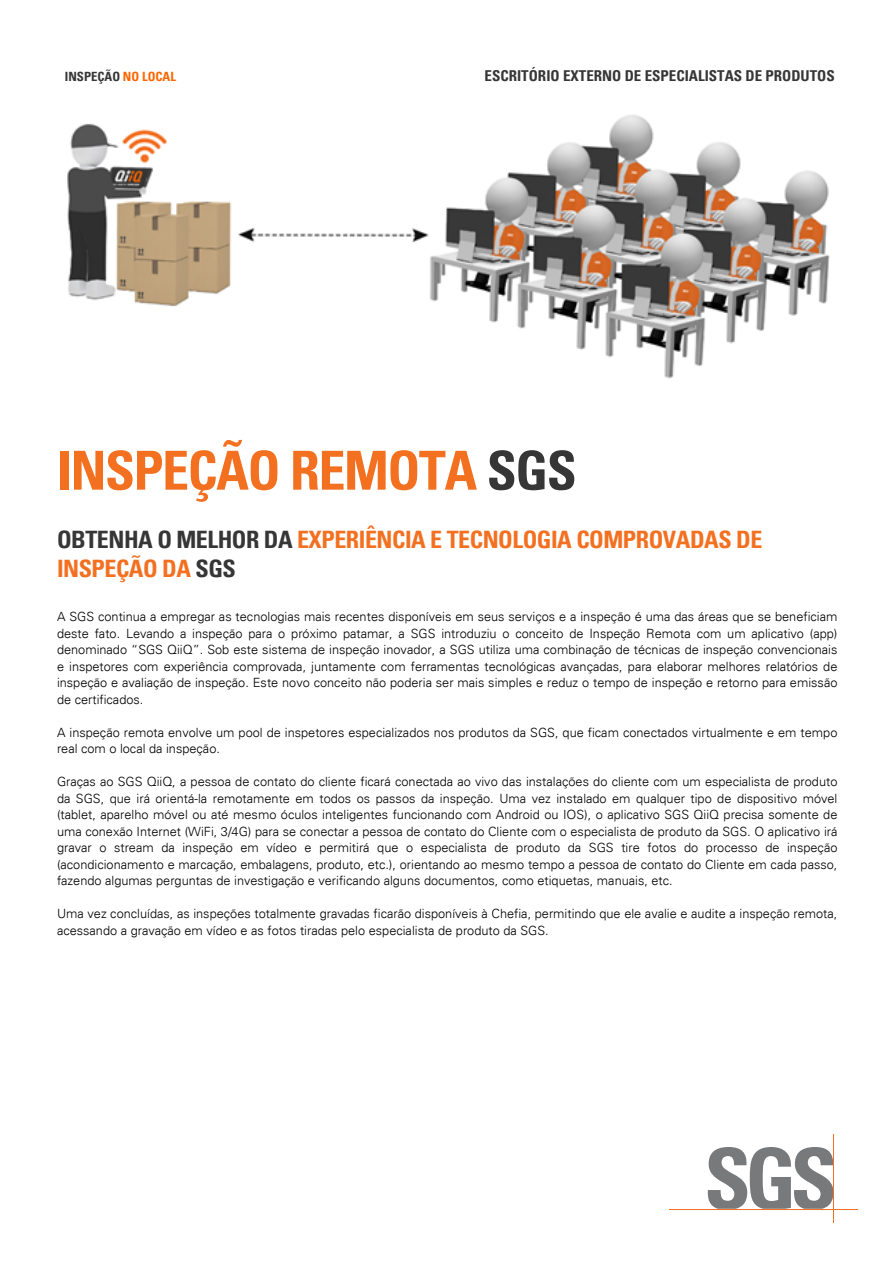
<style>
.page{position:relative;width:893px;height:1263px;background:#fff}
.page>*{position:absolute;margin:0;border:0;box-sizing:border-box;transform-origin:0 0}
.t1{font:700 condensed 53.85px "Univers LT";letter-spacing:-.025em;color:#f37021}
.t2{font:700 condensed 24px/28.8px "Univers LT";letter-spacing:-.02em;color:#f37021}
.t3{font:700 condensed 15px "Univers LT";color:#363636}
.t4{font:300 12.75px/16.5px "Univers LT";color:#000;text-align:justify}
.t5{font:700 condensed 12.75px "Univers LT";color:#363636}
.s1{color:#f60}
.s2{color:#363636}
</style>
<div class="page">
<svg style="left:707px;top:1147px;width:126px;height:62px"></svg>
<hr style="left:670px;top:1209px;width:188px;height:1px;background:#f37021">
<hr style="left:833px;top:1135px;width:1px;height:88px;background:#f37021">
<img style="left:67px;top:115px;width:763px;height:264px">
<p class="t5" style="left:65px;top:69px;width:113px">INSPEÇÃO <span class="s1">NO LOCAL</span></p>
<p class="t3" style="left:485px;top:67px;width:352px">ESCRITÓRIO EXTERNO DE ESPECIALISTAS DE PRODUTOS</p>
<h1 class="t1" style="left:57px;top:437px;width:521px">INSPEÇÃO REMOTA <span class="s2">SGS</span></h1>
<h2 class="t2" style="left:57px;top:525px;width:707px"><span class="s2">OBTENHA O MELHOR DA</span> EXPERIÊNCIA E TECNOLOGIA COMPROVADAS DE<br>INSPEÇÃO DA <span class="s2">SGS</span></h2>
<p class="t4" style="left:57px;top:609px;width:782px">A SGS continua a empregar as tecnologias mais recentes disponíveis em seus serviços e a inspeção é uma das áreas que se beneficiam deste fato. Levando a inspeção para o próximo patamar, a SGS introduziu o conceito de Inspeção Remota com um aplicativo (app) denominado “SGS QiiQ”. Sob este sistema de inspeção inovador, a SGS utiliza uma combinação de técnicas de inspeção convencionais e inspetores com experiência comprovada, juntamente com ferramentas tecnológicas avançadas, para elaborar melhores relatórios de inspeção e avaliação de inspeção. Este novo conceito não poderia ser mais simples e reduz o tempo de inspeção e retorno para emissão de certificados.</p>
<p class="t4" style="left:57px;top:724px;width:782px">A inspeção remota envolve um pool de inspetores especializados nos produtos da SGS, que ficam conectados virtualmente e em tempo real com o local da inspeção.</p>
<p class="t4" style="left:57px;top:774px;width:782px">Graças ao SGS QiiQ, a pessoa de contato do cliente ficará conectada ao vivo das instalações do cliente com um especialista de produto da SGS, que irá orientá-la remotamente em todos os passos da inspeção. Uma vez instalado em qualquer tipo de dispositivo móvel (tablet, aparelho móvel ou até mesmo óculos inteligentes funcionando com Android ou IOS), o aplicativo SGS QiiQ precisa somente de uma conexão Internet (WiFi, 3/4G) para se conectar a pessoa de contato do Cliente com o especialista de produto da SGS. O aplicativo irá gravar o stream da inspeção em vídeo e permitirá que o especialista de produto da SGS tire fotos do processo de inspeção (acondicionamento e marcação, embalagens, produto, etc.), orientando ao mesmo tempo a pessoa de contato do Cliente em cada passo, fazendo algumas perguntas de investigação e verificando alguns documentos, como etiquetas, manuais, etc.</p>
<p class="t4" style="left:57px;top:906px;width:782px">Uma vez concluídas, as inspeções totalmente gravadas ficarão disponíveis à Chefia, permitindo que ele avalie e audite a inspeção remota, acessando a gravação em vídeo e as fotos tiradas pelo especialista de produto da SGS.</p>
</div>
